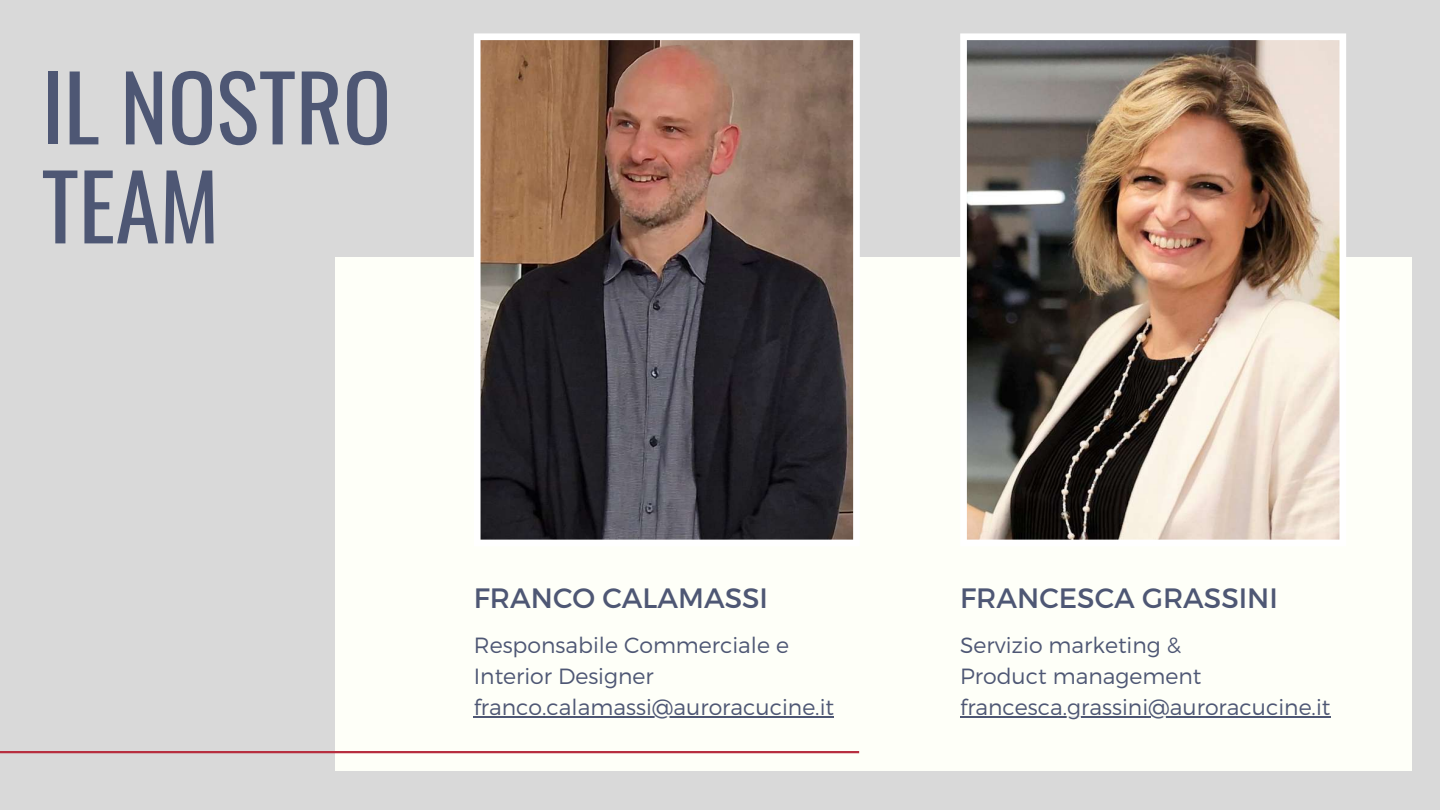
<style>
.page{position:relative;width:1440px;height:810px;background:#d9d9d9}
.page>*{position:absolute;margin:0;border:0;box-sizing:border-box;transform-origin:0 0}
.t1{font:90px/99px "Oswald";color:#4e5774}
.t2{font:28px "Montserrat";color:#4e5774}
.t3{font:300 22px/30.8px "Montserrat";color:#4e5774}
</style>
<div class="page">
<div style="left:335px;top:257px;width:1077px;height:514px;background:#fefff8"></div>
<svg style="left:474px;top:33px;width:386px;height:507px;background:#67554f"></svg>
<img style="left:960px;top:33px;width:386px;height:507px">
<hr style="left:474px;top:716px;width:360px;height:2px;background:#4e5774">
<hr style="left:960px;top:716px;width:370px;height:2px;background:#4e5774">
<hr style="left:0;top:751px;width:859px;height:2px;background:#b72e3f">
<h1 class="t1" style="left:42px;top:54px;width:351px">IL NOSTRO<br>TEAM</h1>
<p class="t2" style="left:474px;top:580px;width:296px">FRANCO CALAMASSI</p>
<p class="t3" style="left:474px;top:629px;width:362px">Responsabile Commerciale e<br>Interior Designer franco.calamassi@auroracucine.it</p>
<p class="t2" style="left:960px;top:580px;width:319px">FRANCESCA GRASSINI</p>
<p class="t3" style="left:960px;top:629px;width:372px">Servizio marketing &amp;<br>Product management francesca.grassini@auroracucine.it</p>
</div>
